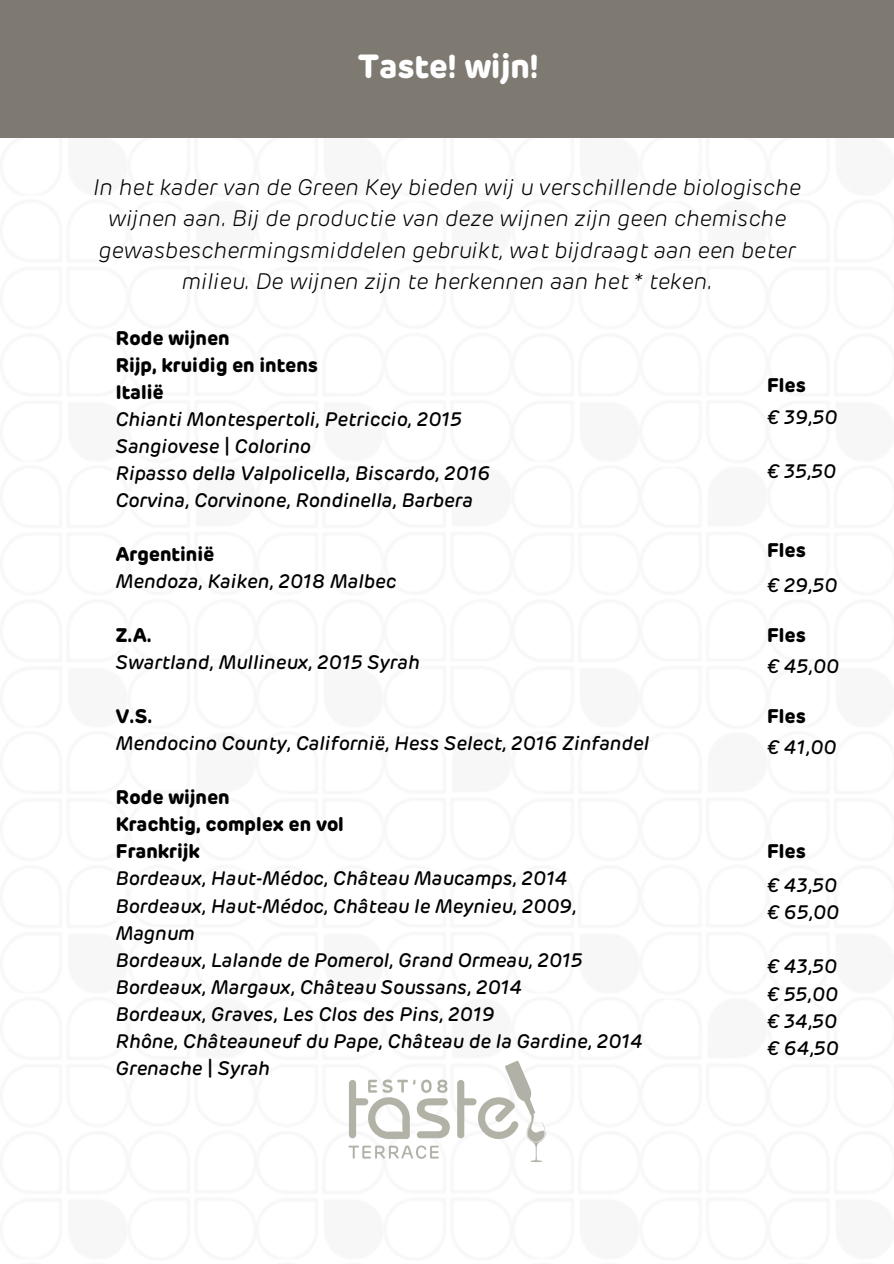
<style>
.page{position:relative;width:894px;height:1264px;background:#fff}
.page>*{position:absolute;margin:0;border:0;box-sizing:border-box;transform-origin:0 0}
.t1{font:700 33.15px "Rubrik";color:#fff}
.t2{font:italic 300 22.5px/31.5px "Rubrik";color:#000;text-align:center}
.t3{font:italic 500 19.5px "Rubrik";color:#000}
.t4{font:700 19.5px "Rubrik";color:#000}
</style>
<div class="page">
<img style="left:348px;top:1060px;width:198px;height:103px">
<div style="left:0;top:0;width:893px;height:137px;background:#7e7971"></div>
<p class="t1" style="left:358px;top:52px;width:182px">Taste! wijn!</p>
<p class="t2" style="left:93px;top:172px;width:708px">In het kader van de Green Key bieden wij u verschillende biologische wijnen aan. Bij de productie van deze wijnen zijn geen chemische gewasbeschermingsmiddelen gebruikt, wat bijdraagt aan een beter milieu. De wijnen zijn te herkennen aan het * teken.</p>
<p class="t4" style="left:116px;top:329px;width:115px">Rode wijnen</p>
<p class="t4" style="left:116px;top:356px;width:203px">Rijp, kruidig en intens</p>
<p class="t4" style="left:116px;top:383px;width:49px">Italië</p>
<p class="t3" style="left:116px;top:410px;width:348px">Chianti Montespertoli, Petriccio, 2015</p>
<p class="t3" style="left:116px;top:437px;width:196px">Sangiovese | Colorino</p>
<p class="t3" style="left:116px;top:464px;width:376px">Ripasso della Valpolicella, Biscardo, 2016</p>
<p class="t3" style="left:116px;top:491px;width:358px">Corvina, Corvinone, Rondinella, Barbera</p>
<p class="t4" style="left:116px;top:545px;width:100px">Argentinië</p>
<p class="t3" style="left:116px;top:572px;width:282px">Mendoza, Kaiken, 2018 Malbec</p>
<p class="t4" style="left:116px;top:627px;width:38px">Z.A.</p>
<p class="t3" style="left:116px;top:654px;width:305px">Swartland, Mullineux, 2015 Syrah</p>
<p class="t4" style="left:116px;top:708px;width:39px">V.S.</p>
<p class="t3" style="left:116px;top:735px;width:535px">Mendocino County, Californië, Hess Select, 2016 Zinfandel</p>
<p class="t4" style="left:116px;top:789px;width:115px">Rode wijnen</p>
<p class="t4" style="left:116px;top:816px;width:229px">Krachtig, complex en vol</p>
<p class="t4" style="left:116px;top:843px;width:86px">Frankrijk</p>
<p class="t3" style="left:116px;top:870px;width:453px">Bordeaux, Haut-Médoc, Château Maucamps, 2014</p>
<p class="t3" style="left:116px;top:897px;width:462px">Bordeaux, Haut-Médoc, Château le Meynieu, 2009,</p>
<p class="t3" style="left:116px;top:924px;width:80px">Magnum</p>
<p class="t3" style="left:116px;top:951px;width:468px">Bordeaux, Lalande de Pomerol, Grand Ormeau, 2015</p>
<p class="t3" style="left:116px;top:978px;width:408px">Bordeaux, Margaux, Château Soussans, 2014</p>
<p class="t3" style="left:116px;top:1005px;width:380px">Bordeaux, Graves, Les Clos des Pins, 2019</p>
<p class="t3" style="left:116px;top:1032px;width:529px">Rhône, Châteauneuf du Pape, Château de la Gardine, 2014</p>
<p class="t3" style="left:116px;top:1059px;width:156px">Grenache | Syrah</p>
<p class="t4" style="left:766px;top:376px;width:40px">Fles</p>
<p class="t3" style="left:766px;top:409px;width:72px">€ 39,50</p>
<p class="t3" style="left:766px;top:463px;width:71px">€ 35,50</p>
<p class="t4" style="left:766px;top:542px;width:40px">Fles</p>
<p class="t3" style="left:766px;top:576px;width:72px">€ 29,50</p>
<p class="t4" style="left:766px;top:626px;width:40px">Fles</p>
<p class="t3" style="left:766px;top:657px;width:74px">€ 45,00</p>
<p class="t4" style="left:766px;top:707px;width:40px">Fles</p>
<p class="t3" style="left:766px;top:739px;width:71px">€ 41,00</p>
<p class="t4" style="left:766px;top:842px;width:40px">Fles</p>
<p class="t3" style="left:766px;top:877px;width:72px">€ 43,50</p>
<p class="t3" style="left:766px;top:904px;width:74px">€ 65,00</p>
<p class="t3" style="left:766px;top:958px;width:72px">€ 43,50</p>
<p class="t3" style="left:766px;top:985px;width:73px">€ 55,00</p>
<p class="t3" style="left:766px;top:1012px;width:72px">€ 34,50</p>
<p class="t3" style="left:766px;top:1039px;width:73px">€ 64,50</p>
</div>
